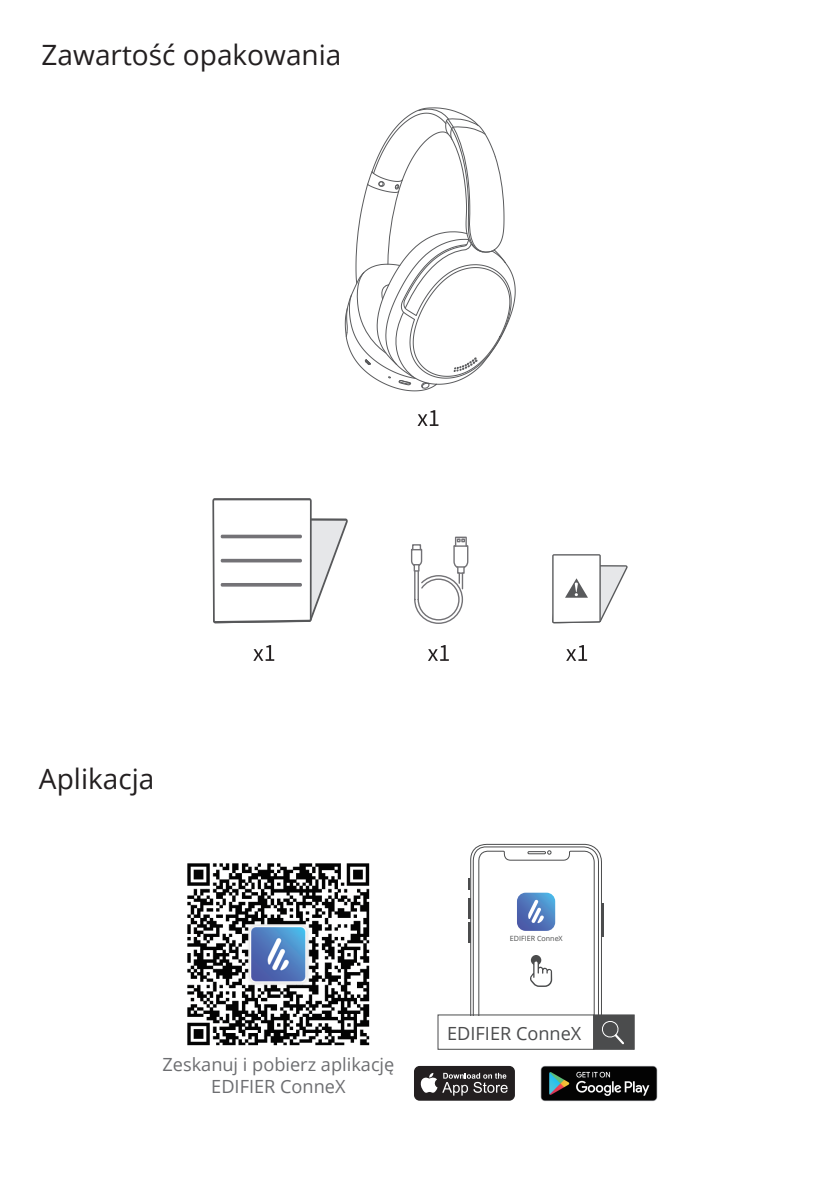
<style>
.page{position:relative;width:840px;height:1191px;background:#fff}
.page>*{position:absolute;margin:0;border:0;box-sizing:border-box;transform-origin:0 0}
.t1{font:28px "Open Sans";color:#231f20}
.t2{font:18.2px/21.8px "Open Sans";color:#6d6e71;text-align:center}
.t3{font:18.2px "Open Sans";color:#4b4c4d}
.t4{font:7.2px "Open Sans";color:#4b4c4d}
</style>
<div class="page">
<svg style="left:345px;top:107px;width:167px;height:283px"></svg>
<svg style="left:212px;top:498px;width:135px;height:125px"></svg>
<svg style="left:552px;top:554px;width:75px;height:69px"></svg>
<svg style="left:411px;top:536px;width:58px;height:88px"></svg>
<svg style="left:417px;top:410px;width:21px;height:16px"></svg>
<svg style="left:253px;top:645px;width:21px;height:16px"></svg>
<svg style="left:428px;top:645px;width:20px;height:16px"></svg>
<svg style="left:566px;top:645px;width:20px;height:16px"></svg>
<div style="left:593px;top:1014px;width:41px;height:35px;background:#4b4c4d"></div>
<svg style="left:468px;top:843px;width:155px;height:201px"></svg>
<div style="left:414px;top:1066px;width:100px;height:34px;background:#231f20;border-radius:6px"></div>
<svg style="left:420px;top:1072px;width:87px;height:23px"></svg>
<img style="left:540px;top:1065px;width:117px;height:36px">
<img style="left:187px;top:863px;width:183px;height:183px">
<h1 class="t1" style="left:42px;top:35px;width:301px">Zawartość opakowania</h1>
<h1 class="t1" style="left:39px;top:759px;width:117px">Aplikacja</h1>
<p class="t2" style="left:162px;top:1053px;width:233px">Zeskanuj i pobierz aplikację<br>EDIFIER ConneX</p>
<p class="t4" style="left:509px;top:933px;width:54px">EDIFIER ConneX</p>
<p class="t3" style="left:447px;top:1020px;width:135px">EDIFIER ConneX</p>
</div>
